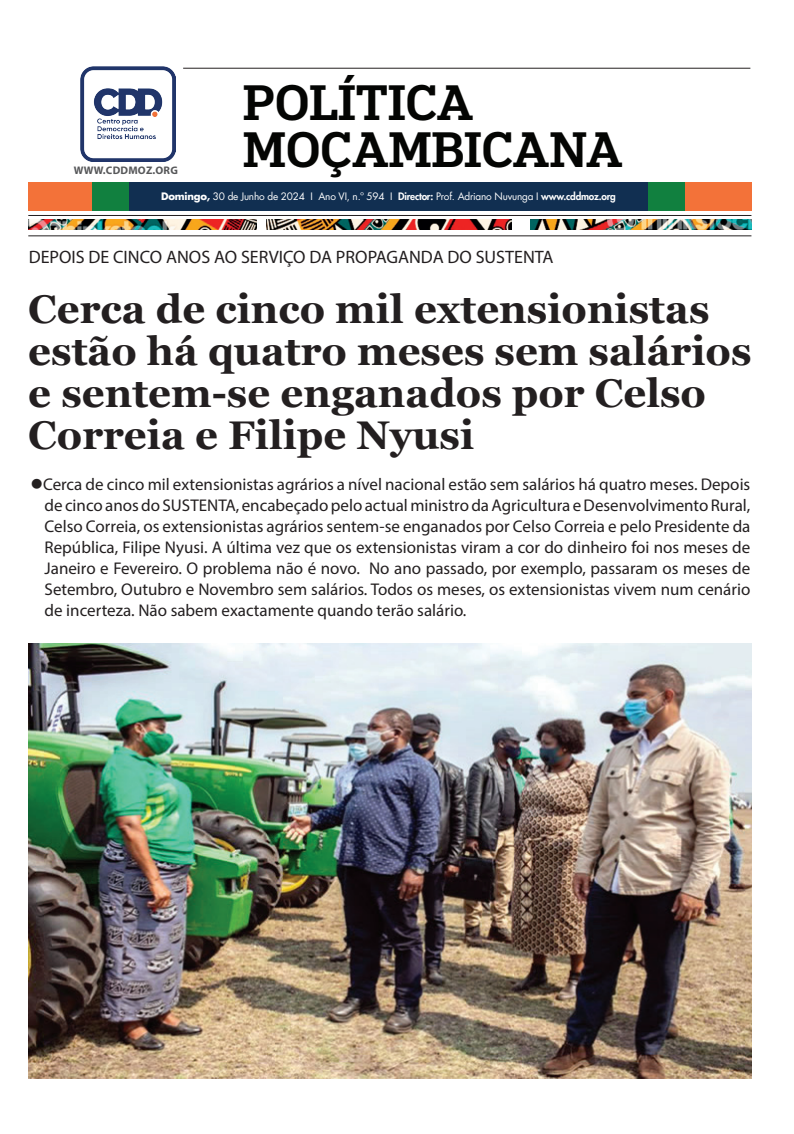
<style>
.page{position:relative;width:794px;height:1134px;background:#fff}
.page>*{position:absolute;margin:0;border:0;box-sizing:border-box;transform-origin:0 0}
.t1{font:500 47px/47px "Popular";color:#040503}
.t2{font:700 40px/42px "Georgia";color:#231f20}
.t3{font:18px "Myriad Pro";color:#231f20}
.t4{font:17px/21px "Myriad Pro";color:#231f20;text-align:justify}
.t5{font:700 11px "Myriad Pro";letter-spacing:.02em;color:#57585a}
.t6{font:10px "Futura LT";letter-spacing:-.02em;color:#fff}
.s1{font-weight:700}
.s2{font-weight:800}
</style>
<div class="page">
<hr style="left:183px;top:68px;width:567px;height:1px;background:#231f20">
<hr style="left:28px;top:215px;width:723px;height:1px;background:#231f20">
<hr style="left:28px;top:236px;width:723px;height:1px;background:#231f20">
<img style="left:28px;top:220px;width:228px;height:10px">
<img style="left:266px;top:220px;width:245px;height:10px">
<img style="left:531px;top:220px;width:220px;height:10px">
<div style="left:30px;top:182px;width:721px;height:29px;background:#112f51"></div>
<div style="left:648px;top:182px;width:103px;height:29px;background:#f37239"></div>
<div style="left:648px;top:182px;width:37px;height:29px;background:#11803f"></div>
<div style="left:29px;top:182px;width:100px;height:29px;background:#f37239"></div>
<div style="left:92px;top:182px;width:37px;height:29px;background:#11803f"></div>
<img style="left:81px;top:66px;width:95px;height:95px">
<img style="left:29px;top:643px;width:722px;height:436px">
<h1 class="t1" style="left:243px;top:77px;width:381px">POLÍTICA<br>MOÇAMBICANA</h1>
<p class="t5" style="left:74px;top:163px;width:106px">WWW.CDDMOZ.ORG</p>
<p class="t6" style="left:161px;top:190px;width:456px"><span class="s1">Domingo,</span> 30 de Junho de 2024 I Ano VI, n.º 594 I <span class="s2">Director:</span> Prof. Adriano Nuvunga I <span class="s2">www.cddmoz.org</span></p>
<p class="t3" style="left:29px;top:246px;width:526px">DEPOIS DE CINCO ANOS AO SERVIÇO DA PROPAGANDA DO SUSTENTA</p>
<h2 class="t2" style="left:28px;top:286px;width:724px">Cerca de cinco mil extensionistas estão há quatro meses sem salários e sentem-se enganados por Celso<br>Correia e Filipe Nyusi</h2>
<p class="t4" style="left:45px;top:473px;width:707px;text-indent:-14px">●Cerca de cinco mil extensionistas agrários a nível nacional estão sem salários há quatro meses. Depois de cinco anos do SUSTENTA, encabeçado pelo actual ministro da Agricultura e Desenvolvimento Rural, Celso Correia, os extensionistas agrários sentem-se enganados por Celso Correia e pelo Presidente da República, Filipe Nyusi. A última vez que os extensionistas viram a cor do dinheiro foi nos meses de Janeiro e Fevereiro. O problema não é novo. No ano passado, por exemplo, passaram os meses de Setembro, Outubro e Novembro sem salários. Todos os meses, os extensionistas vivem num cenário de incerteza. Não sabem exactamente quando terão salário.</p>
</div>
